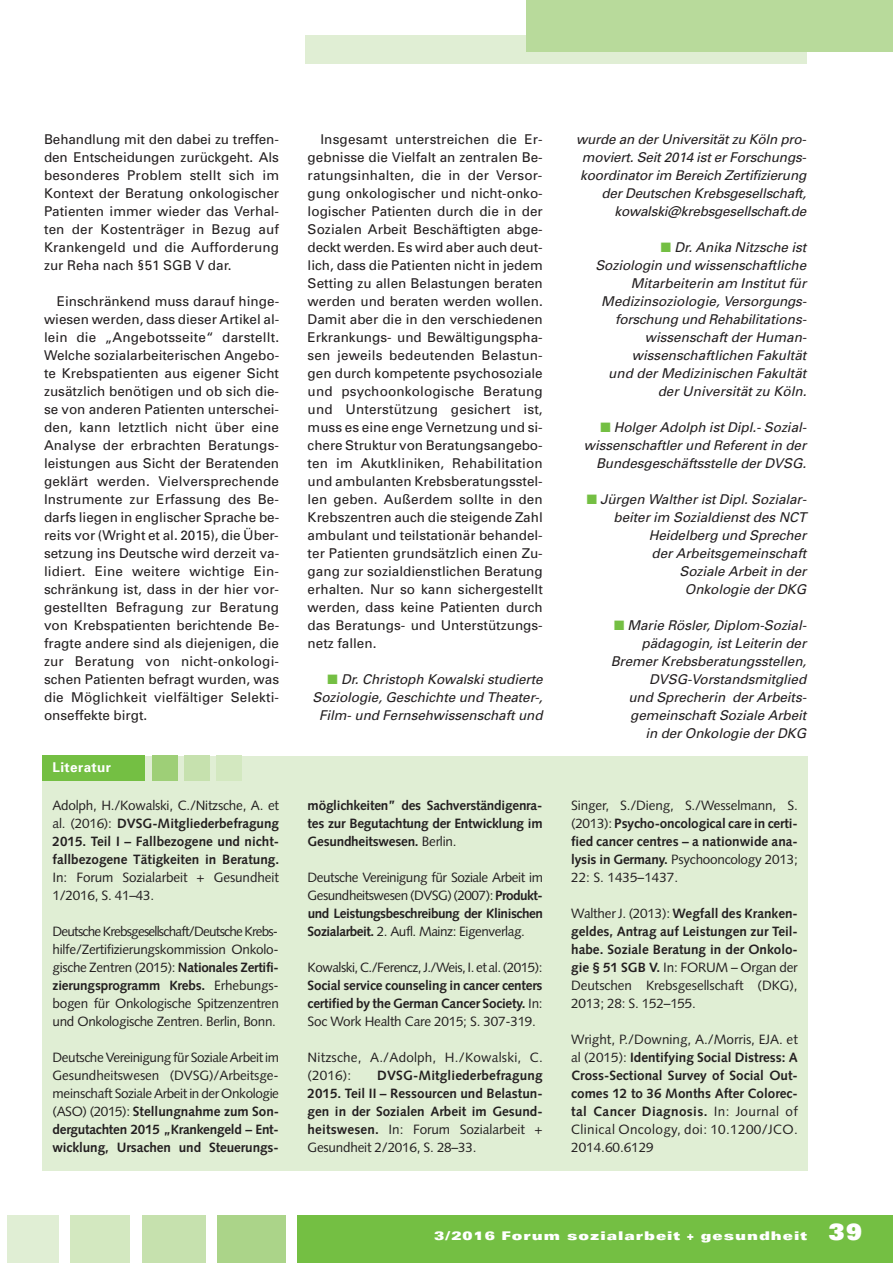
<style>
.page{position:relative;width:893px;height:1263px;background:#fff}
.page>*{position:absolute;margin:0;border:0;box-sizing:border-box;transform-origin:0 0}
.t1{font:13.5px/18px "Univers";color:#231f20;text-align:justify}
.t2{font:700 13.5px/18px "Syntax";color:#231f20;text-align:justify}
.t3{font:italic 13.5px/18px "Univers";letter-spacing:-.005em;color:#231f20;text-align:right}
.t4{font:13.5px/18px "Syntax";letter-spacing:-.02em;color:#231f20;text-align:justify}
.t5{font:13.5px/18px "Syntax";letter-spacing:.015em;color:#231f20}
.t6{font:700 13.5px "Univers";letter-spacing:.03em;color:#fff}
.t7{font:900 expanded 12px "Univers";letter-spacing:.085em;color:#fff}
.s1{font-weight:400}
.s2{font-weight:700}
.s3{color:#74bf43}
.s4{font-stretch:normal;font-size:22.5px}
</style>
<div class="page">
<div style="left:43px;top:756px;width:765px;height:415px;background:#e0eed4"></div>
<div style="left:43px;top:755px;width:102px;height:26px;background:#74bf43"></div>
<div style="left:152px;top:755px;width:25px;height:26px;background:#9ecf77"></div>
<div style="left:184px;top:755px;width:26px;height:26px;background:#c6e1ae"></div>
<div style="left:217px;top:755px;width:25px;height:26px;background:#d3e8c0"></div>
<div style="left:297px;top:1215px;width:596px;height:48px;background:#74bf43"></div>
<div style="left:217px;top:1215px;width:68px;height:48px;background:#abd489"></div>
<div style="left:142px;top:1215px;width:64px;height:48px;background:#c6e1ae"></div>
<div style="left:71px;top:1215px;width:59px;height:48px;background:#d3e8c0"></div>
<div style="left:8px;top:1215px;width:51px;height:48px;background:#e0eed4"></div>
<div style="left:305px;top:35px;width:502px;height:29px;background:#e0eed4"></div>
<div style="left:527px;top:0;width:366px;height:52px;background:#b8da9b"></div>
<p class="t1" style="left:44px;top:131px;width:237px">Behandlung mit den dabei zu treffen&shy;den Entscheidungen zurückgeht. Als besonderes Problem stellt sich im Kontext der Beratung onkologischer Patienten immer wieder das Verhal&shy;ten der Kostenträger in Bezug auf Krankengeld und die Aufforderung zur Reha nach §51 SGB V dar.</p>
<p class="t1" style="left:44px;top:293px;width:237px;text-indent:13px">Einschränkend muss darauf hinge&shy;wiesen werden, dass dieser Artikel al&shy;lein die „Angebotsseite“ darstellt.<br>Welche sozialarbeiterischen Angebo&shy;te Krebspatienten aus eigener Sicht zusätzlich benötigen und ob sich die&shy;se von anderen Patienten unterschei&shy;den, kann letztlich nicht über eine Analyse der erbrachten Beratungs&shy;leistungen aus Sicht der Beratenden geklärt werden. Vielversprechende Instrumente zur Erfassung des Be&shy;darfs liegen in englischer Sprache be&shy;reits vor (Wright et al. 2015), die Über&shy;setzung ins Deutsche wird derzeit va&shy;lidiert. Eine weitere wichtige Ein&shy;schränkung ist, dass in der hier vor&shy;gestellten Befragung zur Beratung von Krebspatienten berichtende Be&shy;fragte andere sind als diejenigen, die zur Beratung von nicht-onkologi&shy;schen Patienten befragt wurden, was die Möglichkeit vielfältiger Selekti&shy;onseffekte birgt.</p>
<p class="t6" style="left:53px;top:762px;width:60px">Literatur</p>
<p class="t2" style="left:53px;top:798px;width:228px"><span class="s1">Adolph, H./Kowalski, C./Nitzsche, A. et al. (2016):</span> DVSG-Mitgliederbefragung 2015. Teil I – Fallbezogene und nicht&shy;fallbezogene Tätigkeiten in Beratung.</p>
<p class="t4" style="left:53px;top:870px;width:228px">In: Forum Sozialarbeit + Gesundheit<br>1/2016, S. 41–43.</p>
<p class="t4" style="left:53px;top:924px;width:228px">Deutsche Krebsgesellschaft/Deutsche Krebs - hilfe/Zertifizierungskommission Onkolo&shy;gische Zentren (2015): <span class="s2">Nationales Zertifi&shy;zierungsprogramm Krebs.</span> Er he bungs - bogen für Onkologische Spitzenzentren und Onkologische Zentren. Berlin, Bonn.</p>
<p class="t4" style="left:53px;top:1049px;width:228px">Deutsche Vereinigung für Soziale Arbeit im Gesundheitswesen (DVSG)/Arbeits ge - mein schaft Soziale Arbeit in der Onkologie (ASO) (2015): <span class="s2">Stellungnahme zum Son - dergutachten 2015 „Krankengeld – Ent&shy;wicklung, Ursachen und Steuerungs-</span></p>
<p class="t1" style="left:308px;top:131px;width:237px;text-indent:13px">Insgesamt unterstreichen die Er&shy;gebnisse die Vielfalt an zentralen Be&shy;ratungsinhalten, die in der Versor&shy;gung onkologischer und nicht-onko&shy;logischer Patienten durch die in der Sozialen Arbeit Beschäftigten abge&shy;deckt werden. Es wird aber auch deut&shy;lich, dass die Patienten nicht in jedem Setting zu allen Belastungen beraten werden und beraten werden wollen.<br>Damit aber die in den verschiedenen Erkrankungs- und Bewältigungspha&shy;sen jeweils bedeutenden Belastun&shy;gen durch kompetente psychosoziale und psychoonkologische Beratung und Unterstützung gesichert ist, muss es eine enge Vernetzung und si&shy;chere Struktur von Beratungsangebo&shy;ten im Akutkliniken, Rehabilitation und ambulanten Krebsberatungsstel&shy;len geben. Außerdem sollte in den Krebszentren auch die steigende Zahl ambulant und teilstationär behandel&shy;ter Patienten grundsätzlich einen Zu&shy;gang zur sozialdienstlichen Beratung erhalten. Nur so kann sichergestellt werden, dass keine Patienten durch das Beratungs- und Unterstützungs&shy;netz fallen.</p>
<p class="t3" style="left:312px;top:671px;width:232px"><span class="s3">■</span> Dr. Christoph Kowalski studierte<br>Soziologie, Geschichte und Theater-,<br>Film- und Fernsehwissenschaft und</p>
<p class="t2" style="left:308px;top:798px;width:236px">möglichkeiten” des Sachverständigenra&shy;tes zur Begutachtung der Entwicklung im Gesundheitswesen. <span class="s1">Berlin.</span></p>
<p class="t4" style="left:308px;top:869px;width:237px">Deutsche Vereinigung für Soziale Arbeit im Gesundheitswesen (DVSG) (2007): <span class="s2">Produkt&shy;und Leistungsbeschreibung der Klinischen Sozialarbeit.</span> 2. Aufl. Mainz: Eigenverlag.</p>
<p class="t4" style="left:308px;top:959px;width:236px">Kowalski, C./Ferencz, J./Weis, I. et al. (2015):</p>
<p class="t2" style="left:308px;top:977px;width:237px">Social service counseling in cancer centers certified by the German Cancer Society. <span class="s1">In:<br>Soc Work Health Care 2015; S. 307-319.</span></p>
<p class="t5" style="left:308px;top:1049px;width:237px">Nitzsche, A./Adolph, H./Kowalski, C. (2016):</p>
<p class="t2" style="left:308px;top:1067px;width:237px;text-indent:70px">DVSG-Mitgliederbefragung 2015. Teil II – Ressourcen und Belastun&shy;gen in der Sozialen Arbeit im Gesund&shy;heitswesen. <span class="s1">In: Forum Sozialarbeit + Gesundheit 2/2016, S. 28–33.</span></p>
<p class="t3" style="left:576px;top:131px;width:232px">wurde an der Universität zu Köln pro&shy;moviert. Seit 2014 ist er Forschungs - koordinator im Bereich Zertifizierung der Deutschen Krebsgesellschaft, kowalski@krebsgesellschaft.de</p>
<p class="t3" style="left:595px;top:239px;width:213px"><span class="s3">■</span> Dr. Anika Nitzsche ist<br>Soziologin und wissenschaftliche<br>Mitarbeiterin am Institut für<br>Medizinsoziologie, Versorgungs - forschung und Rehabilitations - wissenschaft der Human - wissenschaftlichen Fakultät<br>und der Medizinischen Fakultät der Universität zu Köln.</p>
<p class="t3" style="left:584px;top:419px;width:224px"><span class="s3">■</span> Holger Adolph ist Dipl.- Sozial&shy;wissenschaftler und Referent in der<br>Bundesgeschäftsstelle der DVSG.</p>
<p class="t3" style="left:587px;top:491px;width:221px"><span class="s3">■</span> Jürgen Walther ist Dipl. Sozialar&shy;beiter im Sozialdienst des NCT<br>Heidelberg und Sprecher<br>der Arbeitsgemeinschaft<br>Soziale Arbeit in der<br>Onkologie der DKG</p>
<p class="t3" style="left:611px;top:617px;width:197px"><span class="s3">■</span> Marie Rösler, Diplom-Sozial - pädagogin, ist Leiterin der<br>Bremer Krebsberatungsstellen,<br>DVSG-Vorstandsmitglied<br>und Sprecherin der Arbeits - gemeinschaft Soziale Arbeit<br>in der Onkologie der DKG</p>
<p class="t2" style="left:571px;top:797px;width:228px"><span class="s1">Singer, S./Dieng, S./Wesselmann, S. (2013):</span> Psycho-oncological care in certi&shy;fied cancer centres – a nationwide ana&shy;lysis in Germany. <span class="s1">Psychooncology 2013; 22: S. 1435–1437.</span></p>
<p class="t2" style="left:571px;top:905px;width:228px"><span class="s1">Walther J. (2013):</span> Wegfall des Kranken&shy;geldes, Antrag auf Leistungen zur Teil&shy;habe. Soziale Beratung in der Onkolo&shy;gie § 51 SGB V. <span class="s1">In: FORUM – Organ der Deutschen Krebsgesellschaft (DKG), 2013; 28: S. 152–155.</span></p>
<p class="t2" style="left:571px;top:1031px;width:228px"><span class="s1">Wright, P./Downing, A./Morris, EJA. et al (2015):</span> Identifying Social Distress: A Cross-Sectional Survey of Social Out&shy;comes 12 to 36 Months After Colorec&shy;tal Cancer Diagnosis. <span class="s1">In: Journal of Clinical Oncology, doi: 10.1200/JCO.<br>2014.60.6129</span></p>
<p class="t7" style="left:434px;top:1232px;width:430px">3/2016 Forum sozialarbeit + gesundheit <span class="s4">39</span></p>
</div>
